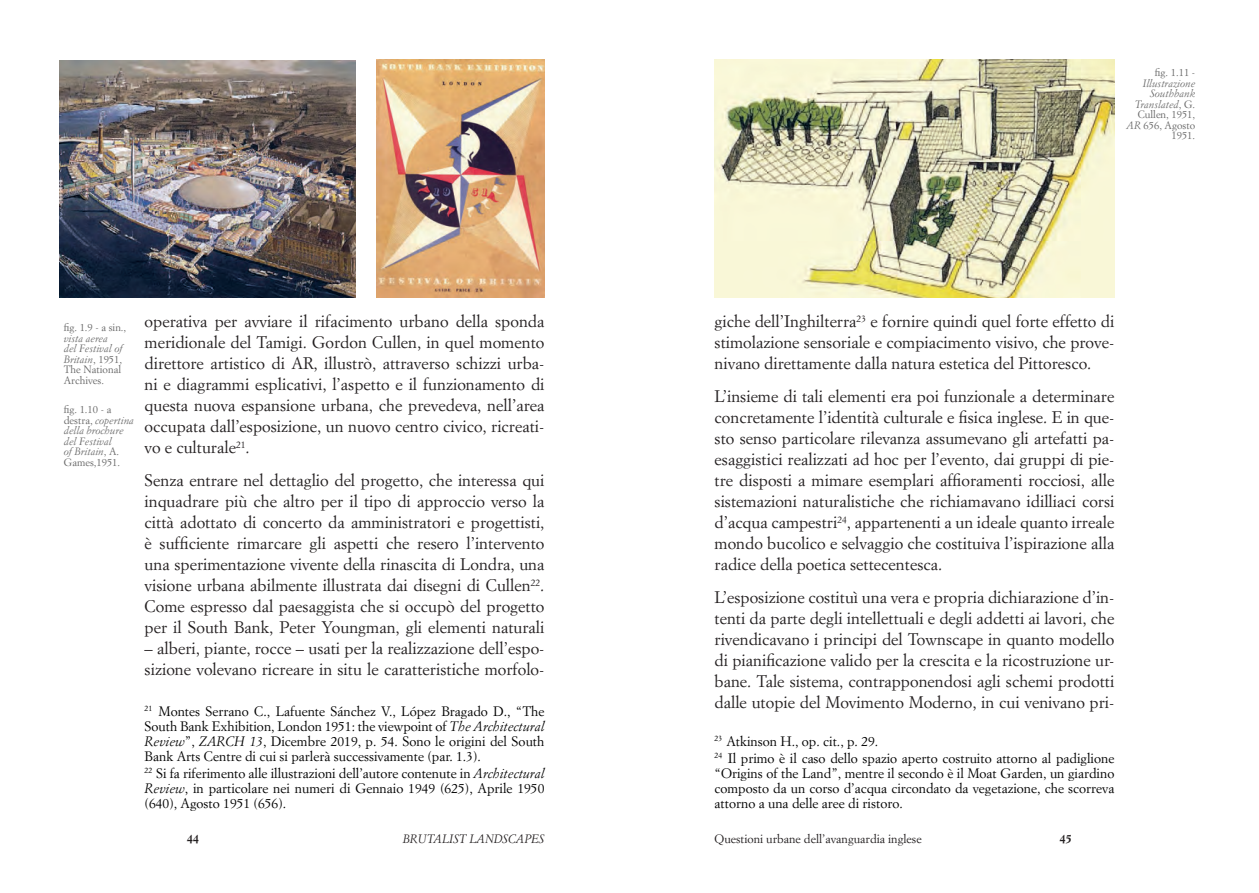
<style>
.page{position:relative;width:1259px;height:893px;background:#fff}
.page>*{position:absolute;margin:0;border:0;box-sizing:border-box;transform-origin:0 0}
.t1{font:16.5px/21px "Simoncini Garamond Std";color:#231f20;text-align:justify}
.t2{font:13.5px/15px "Simoncini Garamond Std";color:#000;text-align:justify}
.t3{font:12px "Simoncini Garamond Std";color:#231f20}
.t4{font:italic 12px "Simoncini Garamond Std";color:#231f20}
.t5{font:700 12px "Simoncini Garamond Std";color:#231f20}
.t6{font:10.5px/10.5px "Simoncini Garamond Std";color:#676767;text-align:right}
.t7{font:italic 10.5px/10.5px "Simoncini Garamond Std";color:#676767}
.s1{font-style:italic}
.s2{font-style:normal}
</style>
<div class="page">
<img style="left:714px;top:60px;width:400px;height:238px">
<img style="left:376px;top:60px;width:168px;height:238px">
<img style="left:60px;top:60px;width:295px;height:238px">
<p class="t6" style="left:1126px;top:67px;width:70px">fig. 1.11 -<br><span class="s1">Illustrazione<br>Southbank<br>Translated</span>, G.<br>Cullen, 1951,<br><span class="s1">AR</span> 656, Agosto<br>1951.</p>
<p class="t6" style="left:64px;top:322px;width:64px;text-align:left">fig. 1.9 - a sin., <span class="s1">vista aerea<br>del Festival of<br>Britain</span>, 1951,<br>The National<br>Archives.</p>
<p class="t7" style="left:64px;top:404px;width:72px"><span class="s2">fig. 1.10 - a destra,</span> copertina della brochure del Festival<br>of Britain<span class="s2">, A.<br>Games,1951.</span></p>
<p class="t1" style="left:145px;top:311px;width:401px">operativa per avviare il rifacimento urbano della sponda meridionale del Tamigi. Gordon Cullen, in quel momento direttore artistico di AR, illustrò, attraverso schizzi urba&shy;ni e diagrammi esplicativi, l’aspetto e il funzionamento di questa nuova espansione urbana, che prevedeva, nell’area occupata dall’esposizione, un nuovo centro civico, ricreati&shy;vo e culturale<sup>21</sup>.</p>
<p class="t1" style="left:145px;top:470px;width:401px">Senza entrare nel dettaglio del progetto, che interessa qui inquadrare più che altro per il tipo di approccio verso la città adottato di concerto da amministratori e progettisti, è sufficiente rimarcare gli aspetti che resero l’intervento una sperimentazione vivente della rinascita di Londra, una visione urbana abilmente illustrata dai disegni di Cullen<sup>22</sup>.<br>Come espresso dal paesaggista che si occupò del progetto per il South Bank, Peter Youngman, gli elementi naturali</p>
<p class="t1" style="left:145px;top:638px;width:401px">– alberi, piante, rocce – usati per la realizzazione dell’espo&shy;sizione volevano ricreare in situ le caratteristiche morfolo-</p>
<p class="t2" style="left:145px;top:703px;width:401px"><sup>21</sup> Montes Serrano C., Lafuente Sánchez V., López Bragado D., “The South Bank Exhibition, London 1951: the viewpoint of <span class="s1">The Architectural Review</span>”, <span class="s1">ZARCH 13</span>, Dicembre 2019, p. 54. Sono le origini del South Bank Arts Centre di cui si parlerà successivamente (par. 1.3).</p>
<p class="t2" style="left:145px;top:765px;width:401px"><sup>22</sup> Si fa riferimento alle illustrazioni dell’autore contenute in <span class="s1">Architectural Review</span>, in particolare nei numeri di Gennaio 1949 (625), Aprile 1950 (640), Agosto 1951 (656).</p>
<p class="t1" style="left:714px;top:311px;width:401px">giche dell’Inghilterra<sup>23</sup> e fornire quindi quel forte effetto di stimolazione sensoriale e compiacimento visivo, che prove&shy;nivano direttamente dalla natura estetica del Pittoresco.</p>
<p class="t1" style="left:714px;top:386px;width:401px">L’insieme di tali elementi era poi funzionale a determinare concretamente l’identità culturale e fisica inglese. E in que&shy;sto senso particolare rilevanza assumevano gli artefatti pa&shy;esaggistici realizzati ad hoc per l’evento, dai gruppi di pie&shy;tre disposti a mimare esemplari affioramenti rocciosi, alle sistemazioni naturalistiche che richiamavano idilliaci corsi d’acqua campestri<sup>24</sup>, appartenenti a un ideale quanto irreale mondo bucolico e selvaggio che costituiva l’ispirazione alla radice della poetica settecentesca.</p>
<p class="t1" style="left:714px;top:587px;width:401px">L’esposizione costituì una vera e propria dichiarazione d’in&shy;tenti da parte degli intellettuali e degli addetti ai lavori, che rivendicavano i principi del Townscape in quanto modello di pianificazione valido per la crescita e la ricostruzione ur&shy;bane. Tale sistema, contrapponendosi agli schemi prodotti dalle utopie del Movimento Moderno, in cui venivano pri-</p>
<p class="t2" style="left:714px;top:733px;width:165px"><sup>23</sup> Atkinson H., op. cit., p. 29.</p>
<p class="t2" style="left:714px;top:750px;width:401px"><sup>24</sup> Il primo è il caso dello spazio aperto costruito attorno al padiglione “Origins of the Land”, mentre il secondo è il Moat Garden, un giardino composto da un corso d’acqua circondato da vegetazione, che scorreva attorno a una delle aree di ristoro.</p>
<p class="t5" style="left:187px;top:831px;width:13px">44</p>
<p class="t4" style="left:403px;top:831px;width:143px">BRUTALIST LANDSCAPES</p>
<p class="t3" style="left:714px;top:831px;width:209px">Questioni urbane dell’avanguardia inglese</p>
<p class="t5" style="left:1059px;top:831px;width:13px">45</p>
</div>
